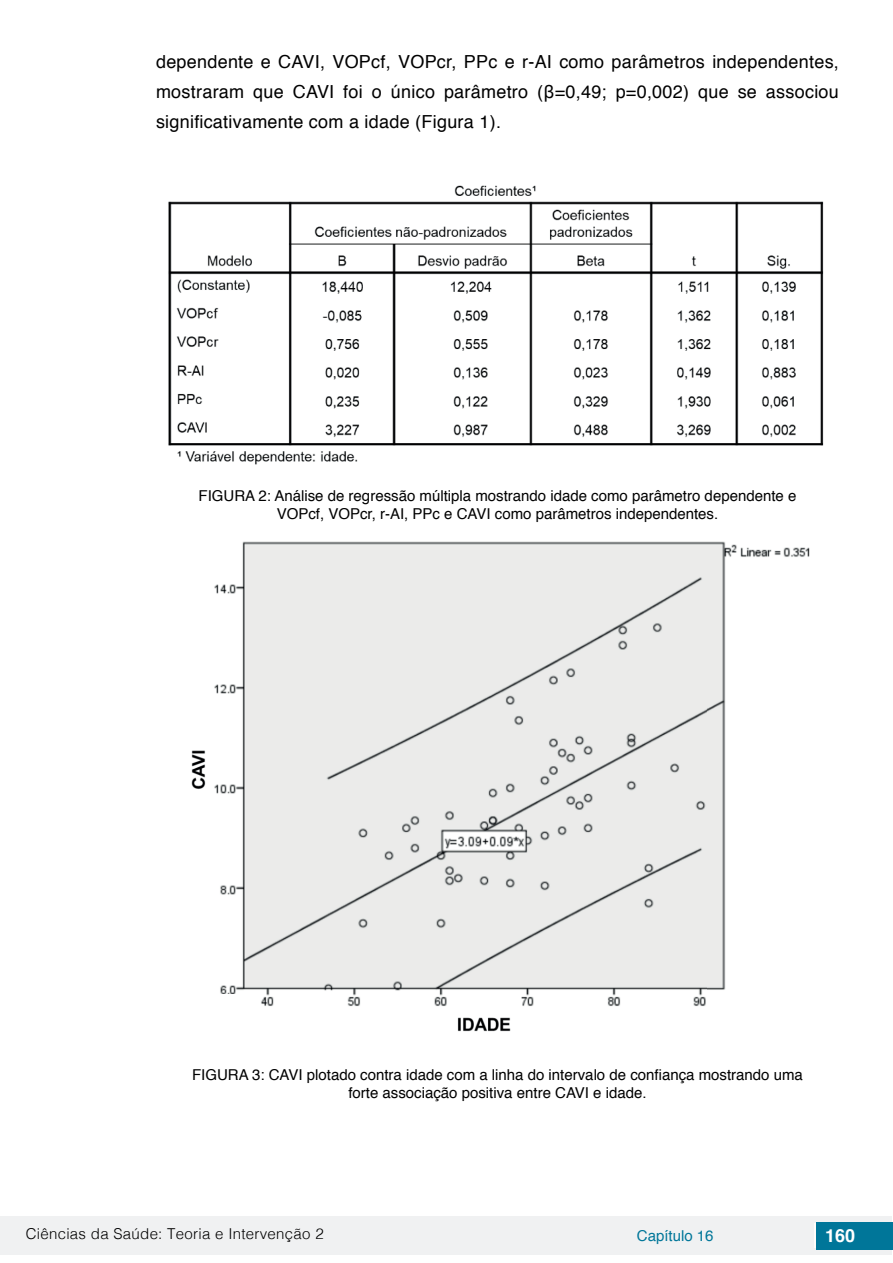
<style>
.page{position:relative;width:893px;height:1263px;background:#fff}
.page>*{position:absolute;margin:0;border:0;box-sizing:border-box;transform-origin:0 0}
.t1{font:18px/30px "Helvetica";letter-spacing:.015em;color:#000;text-align:justify}
.t2{font:700 18px "Helvetica";color:#fff}
.t3{font:15px/18px "Helvetica";color:#000;text-align:center}
.t4{font:300 15px "Helvetica";letter-spacing:.02em;color:#000}
.t5{font:15px "Helvetica";color:#007699}
</style>
<div class="page">
<div style="left:1px;top:1216px;width:891px;height:38px;background:#f0f1f2"></div>
<div style="left:816px;top:1222px;width:77px;height:27px;background:#007699"></div>
<svg style="left:815px;top:1224px;width:1px;height:24px"></svg>
<img style="left:168px;top:185px;width:656px;height:280px">
<img style="left:191px;top:541px;width:619px;height:491px">
<p class="t1" style="left:156px;top:47px;width:684px">dependent e e CAVI, VOPcf, VOPcr, PPc e r-AI como parâmetros independentes, mostraram que CAVI foi o único parâmetro (β=0,49; p=0,002) que se associou significativamente com a idade (Figura 1).</p>
<p class="t3" style="left:199px;top:487px;width:599px">FIGURA 2: Análise de regressão múltipla mostrando idade como parâmetro dependente e<br>VOPcf, VOPcr, r-AI, PPc e CAVI como parâmetros independentes.</p>
<p class="t3" style="left:192px;top:1066px;width:612px">FIGURA 3: CAVI plotado contra idade com a linha do intervalo de confiança mostrando uma forte associação positiva entre CAVI e idade.</p>
<p class="t4" style="left:26px;top:1221px;width:299px">Ciências da Saúde: Teoria e Intervenção 2</p>
<p class="t5" style="left:637px;top:1224px;width:78px">Capítulo 16</p>
<p class="t2" style="left:825px;top:1221px;width:32px">160</p>
</div>
